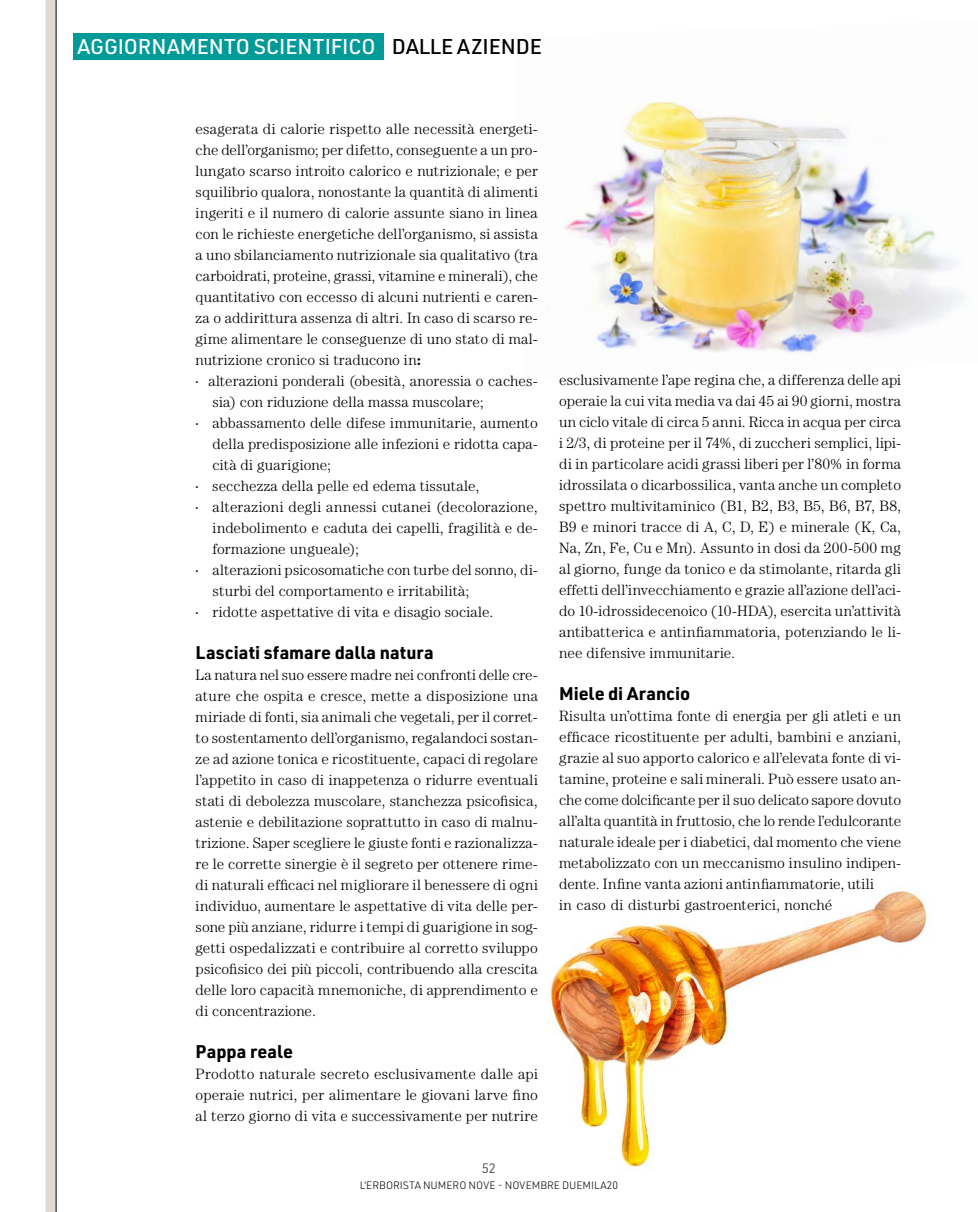
<style>
.page{position:relative;width:978px;height:1212px;background:#fff}
.page>*{position:absolute;margin:0;border:0;box-sizing:border-box;transform-origin:0 0}
.t1{font:500 21px "URWDIN";letter-spacing:-.005em;color:#fff}
.ERB20_Articolo_Titol{font:700 18px "URWDIN";letter-spacing:.005em;color:#000}
.ERB20_Articolo_Testo{font:300 15px/21px "Century Std";letter-spacing:.005em;color:#000;text-align:justify}
.t2{font:13.5px "URWDIN";color:#575756}
.t3{font:300 10.5px "URWDIN";color:#000}
.s1{color:#000}
.s2{font-weight:700}
.s3{font-family:"Myriad Pro";font-weight:400}
</style>
<div class="page">
<img style="left:550px;top:891px;width:377px;height:278px">
<img style="left:548px;top:100px;width:416px;height:259px">
<div style="left:46px;top:0;width:10px;height:1212px;background:#e1d9d6"></div>
<hr style="left:56px;top:0;width:1px;height:1212px;background:#000">
<div style="left:73px;top:33px;width:311px;height:27px;background:#009a98"></div>
<h1 class="t1" style="left:77px;top:32px;width:466px">AGGIORNAMENTO SCIENTIFICO <span class="s1">DALLE AZIENDE</span></h1>
<p class="ERB20_Articolo_Testo" style="left:196px;top:118px;width:344px">esagerata di calorie rispetto alle necessità energeti&shy;che dell’organismo; per difetto, conseguente a un pro&shy;lungato scarso introito calorico e nutrizionale; e per squilibrio qualora, nonostante la quantità di alimenti ingeriti e il numero di calorie assunte siano in linea con le richieste energetiche dell’organismo, si assista a uno sbilanciamento nutrizionale sia qualitativo (tra carboidrati, proteine, grassi, vitamine e minerali), che quantitativo con eccesso di alcuni nutrienti e caren&shy;za o addirittura assenza di altri. In caso di scarso re&shy;gime alimentare le conseguenze di uno stato di mal&shy;nutrizione cronico si traducono in<span class="s2">:</span></p>
<p class="ERB20_Articolo_Testo" style="left:213px;top:370px;width:327px;text-indent:-17px"><span class="s3">·</span> alterazioni ponderali (obesità, anoressia o caches&shy;sia) con riduzione della massa muscolare;</p>
<p class="ERB20_Articolo_Testo" style="left:213px;top:412px;width:327px;text-indent:-17px"><span class="s3">·</span> abbassamento delle difese immunitarie, aumento della predisposizione alle infezioni e ridotta capa&shy;cità di guarigione;</p>
<p class="ERB20_Articolo_Testo" style="left:196px;top:475px;width:285px"><span class="s3">·</span> secchezza della pelle ed edema tissutale,</p>
<p class="ERB20_Articolo_Testo" style="left:213px;top:496px;width:327px;text-indent:-17px"><span class="s3">·</span> alterazioni degli annessi cutanei (decolorazione, indebolimento e caduta dei capelli, fragilità e de&shy;formazione ungueale);</p>
<p class="ERB20_Articolo_Testo" style="left:213px;top:559px;width:327px;text-indent:-17px"><span class="s3">·</span> alterazioni psicosomatiche con turbe del sonno, di&shy;sturbi del comportamento e irritabilità;</p>
<p class="ERB20_Articolo_Testo" style="left:196px;top:601px;width:299px"><span class="s3">·</span> ridotte aspettative di vita e disagio sociale.</p>
<p class="ERB20_Articolo_Titol" style="left:196px;top:640px;width:240px">Lasciati sfamare dalla natura</p>
<p class="ERB20_Articolo_Testo" style="left:196px;top:664px;width:344px">La natura nel suo essere madre nei confronti delle cre&shy;ature che ospita e cresce, mette a disposizione una miriade di fonti, sia animali che vegetali, per il corret&shy;to sostentamento dell’organismo, regalandoci sostan&shy;ze ad azione tonica e ricostituente, capaci di regolare l’appetito in caso di inappetenza o ridurre eventuali stati di debolezza muscolare, stanchezza psicofisica, astenie e debilitazione soprattutto in caso di malnu&shy;trizione. Saper scegliere le giuste fonti e razionalizza&shy;re le corrette sinergie è il segreto per ottenere rime&shy;di naturali efficaci nel migliorare il benessere di ogni individuo, aumentare le aspettative di vita delle per&shy;sone più anziane, ridurre i tempi di guarigione in sog&shy;getti ospedalizzati e contribuire al corretto sviluppo psicofisico dei più piccoli, contribuendo alla crescita delle loro capacità mnemoniche, di apprendimento e di concentrazione.</p>
<p class="ERB20_Articolo_Titol" style="left:196px;top:1039px;width:99px">Pappa reale</p>
<p class="ERB20_Articolo_Testo" style="left:196px;top:1063px;width:344px">Prodotto naturale secreto esclusivamente dalle api operaie nutrici, per alimentare le giovani larve fino al terzo giorno di vita e successivamente per nutrire</p>
<p class="t2" style="left:482px;top:1159px;width:16px">52</p>
<p class="ERB20_Articolo_Testo" style="left:559px;top:369px;width:344px">esclusivamente l’ape regina che, a differenza delle api operaie la cui vita media va dai 45 ai 90 giorni, mostra un ciclo vitale di circa 5 anni. Ricca in acqua per circa i 2/3, di proteine per il 74%, di zuccheri semplici, lipi&shy;di in particolare acidi grassi liberi per l’80% in forma idrossilata o dicarbossilica, vanta anche un completo spettro multivitaminico (B1, B2, B3, B5, B6, B7, B8, B9 e minori tracce di A, C, D, E) e minerale (K, Ca, Na, Zn, Fe, Cu e Mn). Assunto in dosi da 200-500 mg al giorno, funge da tonico e da stimolante, ritarda gli effetti dell’invecchiamento e grazie all’azione dell’aci&shy;do 10-idrossidecenoico (10-HDA), esercita un’attività antibatterica e antinfiammatoria, potenziando le li&shy;nee difensive immunitarie.</p>
<p class="ERB20_Articolo_Titol" style="left:559px;top:681px;width:133px">Miele di Arancio</p>
<p class="ERB20_Articolo_Testo" style="left:559px;top:705px;width:344px;text-align:left">Risulta un’ottima fonte di energia per gli atleti e un efficace ricostituente per adulti, bambini e anziani, grazie al suo apporto calorico e all’elevata fonte di vi&shy;tamine, proteine e sali minerali. Può essere usato an&shy;che come dolcificante per il suo delicato sapore dovuto all’alta quantità in fruttosio, che lo rende l’edulcorante naturale ideale per i diabetici, dal momento che viene metabolizzato con un meccanismo insulino indipen&shy;dente. Infine vanta azioni antinfiammatorie, utili<br>in caso di disturbi gastroenterici, nonché</p>
<p class="t3" style="left:360px;top:1178px;width:260px">L’ERBORISTA NUMERO NOVE - NOVEMBRE DUEMILA20</p>
</div>
